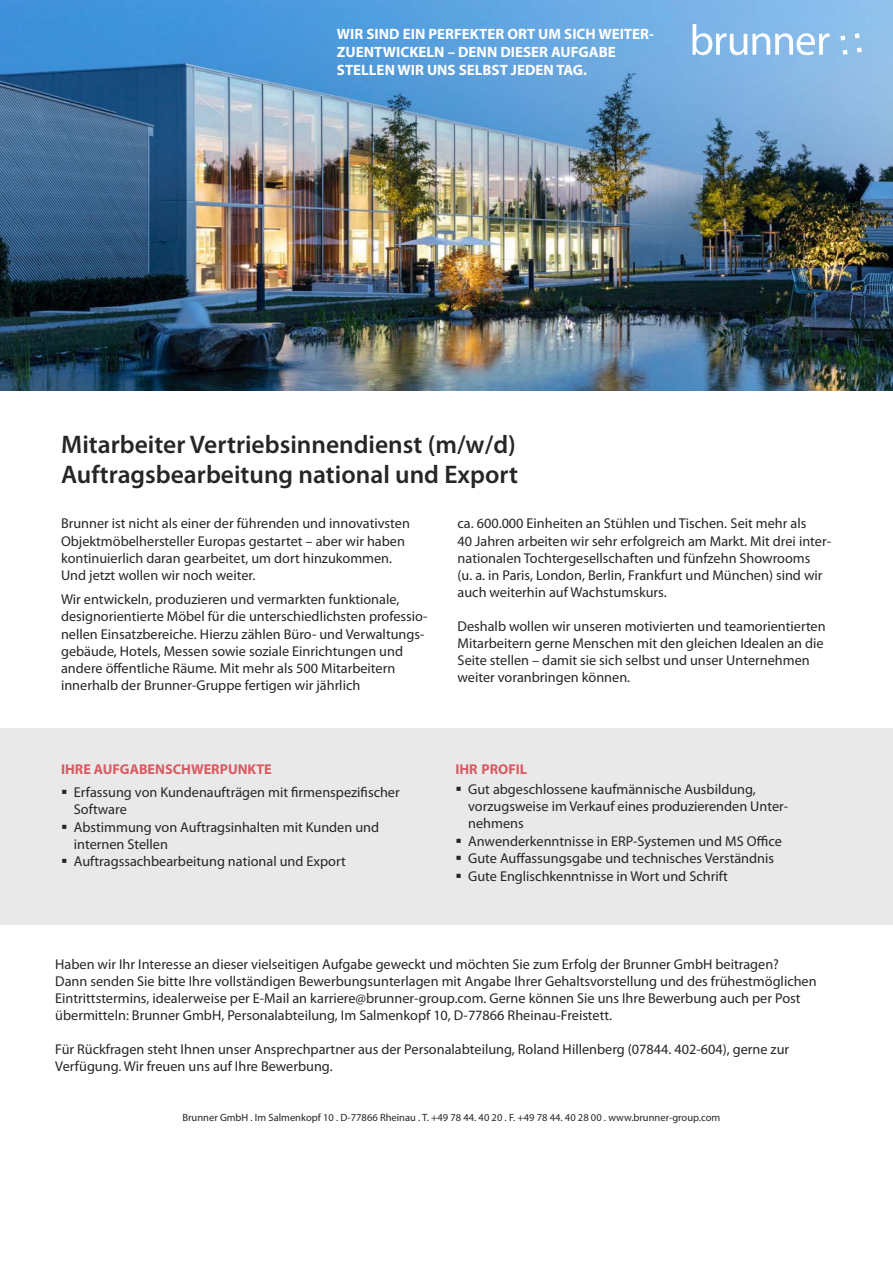
<style>
.page{position:relative;width:893px;height:1263px;background:#fff}
.page>*{position:absolute;margin:0;border:0;box-sizing:border-box;transform-origin:0 0}
.t1{font:600 25.5px/30.6px "Myriad Pro";color:#272526}
.t2{font:700 15px/18px "Myriad Pro";color:#fff}
.t3{font:14.25px/17.1px "Myriad Pro";color:#272526}
.t4{font:700 14.25px "Myriad Pro";color:#d85b62}
.t5{font:10.5px "Myriad Pro";color:#272526}
</style>
<div class="page">
<div style="left:0;top:728px;width:893px;height:197px;background:#e9e9e9"></div>
<img style="left:0;top:0;width:893px;height:390px">
<svg style="left:692px;top:24px;width:137px;height:31px"></svg>
<svg style="left:843px;top:50px;width:5px;height:5px"></svg>
<svg style="left:840px;top:36px;width:5px;height:5px"></svg>
<svg style="left:855px;top:33px;width:5px;height:5px"></svg>
<svg style="left:857px;top:48px;width:5px;height:5px"></svg>
<p class="t2" style="left:337px;top:25px;width:318px">WIR SIND EIN PERFEKTER ORT UM SICH WEITER-<br>ZUENTWICKELN – DENN DIESER AUFGABE<br>STELLEN WIR UNS SELBST JEDEN TAG.</p>
<h1 class="t1" style="left:61px;top:431px;width:458px">Mitarbeiter Vertriebsinnendienst (m/w/d)<br>Auftragsbearbeitung national und Export</h1>
<p class="t3" style="left:61px;top:516px;width:350px">Brunner ist nicht als einer der führenden und innovativsten Objektmöbelhersteller Europas gestartet – aber wir haben kontinuierlich daran gearbeitet, um dort hinzukommen.<br>Und jetzt wollen wir noch weiter.</p>
<p class="t3" style="left:61px;top:592px;width:368px">Wir entwickeln, produzieren und vermarkten funktionale, designorientierte Möbel für die unterschiedlichsten professio&shy;nellen Einsatzbereiche. Hierzu zählen Büro- und Verwaltungs&shy;gebäude, Hotels, Messen sowie soziale Einrichtungen und andere öffentliche Räume. Mit mehr als 500 Mitarbeitern innerhalb der Brunner-Gruppe fertigen wir jährlich</p>
<p class="t4" style="left:61px;top:760px;width:212px">IHRE AUFGABENSCHWERPUNKTE</p>
<p class="t3" style="left:74px;top:785px;width:327px">Erfassung von Kundenaufträgen mit firmenspezifischer Software<br>Abstimmung von Auftragsinhalten mit Kunden und internen Stellen<br>Auftragssachbearbeitung national und Export</p>
<p class="t3" style="left:458px;top:516px;width:375px">ca. 600.000 Einheiten an Stühlen und Tischen. Seit mehr als<br>40 Jahren arbeiten wir sehr erfolgreich am Markt. Mit drei inter&shy;nationalen Tochtergesellschaften und fünfzehn Showrooms<br>(u. a. in Paris, London, Berlin, Frankfurt und München) sind wir auch weiterhin auf Wachstumskurs.</p>
<p class="t3" style="left:458px;top:619px;width:370px">Deshalb wollen wir unseren motivierten und teamorientierten Mitarbeitern gerne Menschen mit den gleichen Idealen an die Seite stellen – damit sie sich selbst und unser Unternehmen weiter voranbringen können.</p>
<p class="t4" style="left:455px;top:760px;width:73px">IHR PROFIL</p>
<p class="t3" style="left:468px;top:782px;width:322px">Gut abgeschlossene kaufmännische Ausbildung, vorzugsweise im Verkauf eines produzierenden Unter&shy;nehmens<br>Anwenderkenntnisse in ERP-Systemen und MS Office Gute Auffassungsgabe und technisches Verständnis Gute Englischkenntnisse in Wort und Schrift</p>
<p class="t3" style="left:55px;top:956px;width:763px">Haben wir Ihr Interesse an dieser vielseitigen Aufgabe geweckt und möchten Sie zum Erfolg der Brunner GmbH beitragen?<br>Dann senden Sie bitte Ihre vollständigen Bewerbungsunterlagen mit Angabe Ihrer Gehaltsvorstellung und des frühestmöglichen Eintrittstermins, idealerweise per E-Mail an karriere@brunner-group.com. Gerne können Sie uns Ihre Bewerbung auch per Post übermitteln: Brunner GmbH, Personalabteilung, Im Salmenkopf 10, D-77866 Rheinau-Freistett.</p>
<p class="t3" style="left:55px;top:1042px;width:735px">Für Rückfragen steht Ihnen unser Ansprechpartner aus der Personalabteilung, Roland Hillenberg (07844. 402-604), gerne zur<br>Verfügung. Wir freuen uns auf Ihre Bewerbung.</p>
<p class="t5" style="left:182px;top:1113px;width:539px">Brunner GmbH . Im Salmenkopf 10 . D-77866 Rheinau . T. +49 78 44. 40 20 . F. +49 78 44. 40 28 00 . www.brunner-group.com</p>
</div>
